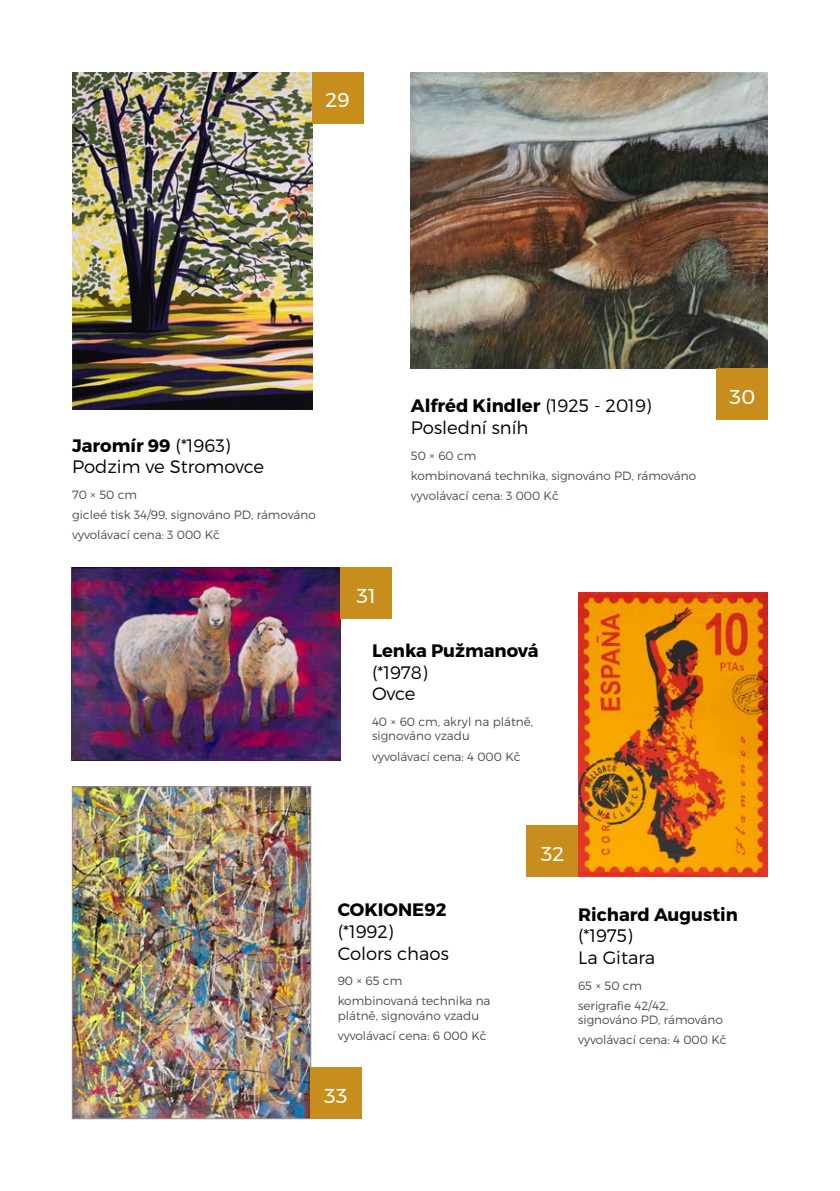
<style>
.page{position:relative;width:840px;height:1191px;background:#fff}
.page>*{position:absolute;margin:0;border:0;box-sizing:border-box;transform-origin:0 0}
.t1{font:20px "Montserrat";color:#fff}
.t2{font:300 18px/21.6px "Montserrat";color:#000}
.t3{font:700 18px "Montserrat";color:#000}
.t4{font:300 12px/20px "Montserrat";color:#524b48}
.s1{font-weight:700}
</style>
<div class="page">
<img style="left:410px;top:72px;width:357px;height:296px">
<img style="left:72px;top:567px;width:268px;height:193px">
<img style="left:577px;top:592px;width:190px;height:284px">
<img style="left:72px;top:72px;width:240px;height:338px">
<div style="left:716px;top:369px;width:51px;height:51px;background:#c78e1d"></div>
<div style="left:340px;top:567px;width:51px;height:51px;background:#c78e1d"></div>
<div style="left:312px;top:72px;width:51px;height:51px;background:#c78e1d"></div>
<img style="left:74px;top:788px;width:235px;height:329px">
<div style="left:72px;top:786px;width:239px;height:333px;border:1px solid #989190"></div>
<div style="left:310px;top:1068px;width:51px;height:51px;background:#c78e1d"></div>
<div style="left:526px;top:825px;width:51px;height:51px;background:#c78e1d"></div>
<h1 class="t1" style="left:325px;top:85px;width:26px">29</h1>
<h2 class="t2" style="left:72px;top:434px;width:193px"><span class="s1">Jaromír 99</span> (*1963)<br>Podzim ve Stromovce</h2>
<p class="t4" style="left:72px;top:484px;width:245px">70 × 50 cm<br>gicleé tisk 34/99, signováno PD, rámováno vyvolávací cena: 3 000 Kč</p>
<h2 class="t2" style="left:410px;top:395px;width:242px"><span class="s1">Alfréd Kindler</span> (1925 - 2019)<br>Poslední sníh</h2>
<p class="t4" style="left:410px;top:445px;width:286px">50 × 60 cm<br>kombinovaná technika, signováno PD, rámováno vyvolávací cena: 3 000 Kč</p>
<h1 class="t1" style="left:729px;top:382px;width:27px">30</h1>
<h1 class="t1" style="left:356px;top:580px;width:21px">31</h1>
<h2 class="t3" style="left:372px;top:639px;width:168px">Lenka Pužmanová</h2>
<h2 class="t2" style="left:372px;top:661px;width:57px">(*1978)<br>Ovce</h2>
<p class="t4" style="left:372px;top:714px;width:162px;line-height:14.4px">40 × 60 cm, akryl na plátně, signováno vzadu</p>
<p class="t4" style="left:372px;top:746px;width:150px">vyvolávací cena: 4 000 Kč</p>
<h2 class="t3" style="left:337px;top:898px;width:110px">COKIONE92</h2>
<h2 class="t2" style="left:337px;top:920px;width:113px">(*1992)<br>Colors chaos</h2>
<p class="t4" style="left:337px;top:970px;width:154px">90 × 65 cm<br>kombinovaná technika na</p>
<p class="t4" style="left:337px;top:1005px;width:150px">plátně, signováno vzadu vyvolávací cena: 6 000 Kč</p>
<h1 class="t1" style="left:324px;top:1080px;width:25px">33</h1>
<h1 class="t1" style="left:540px;top:838px;width:25px">32</h1>
<h2 class="t3" style="left:577px;top:903px;width:161px">Richard Augustin</h2>
<h2 class="t2" style="left:577px;top:924px;width:79px">(*1975)<br>La Gitara</h2>
<p class="t4" style="left:577px;top:975px;width:92px">65 × 50 cm serigrafie 42/42,</p>
<p class="t4" style="left:577px;top:1009px;width:150px">signováno PD, rámováno vyvolávací cena: 4 000 Kč</p>
</div>
